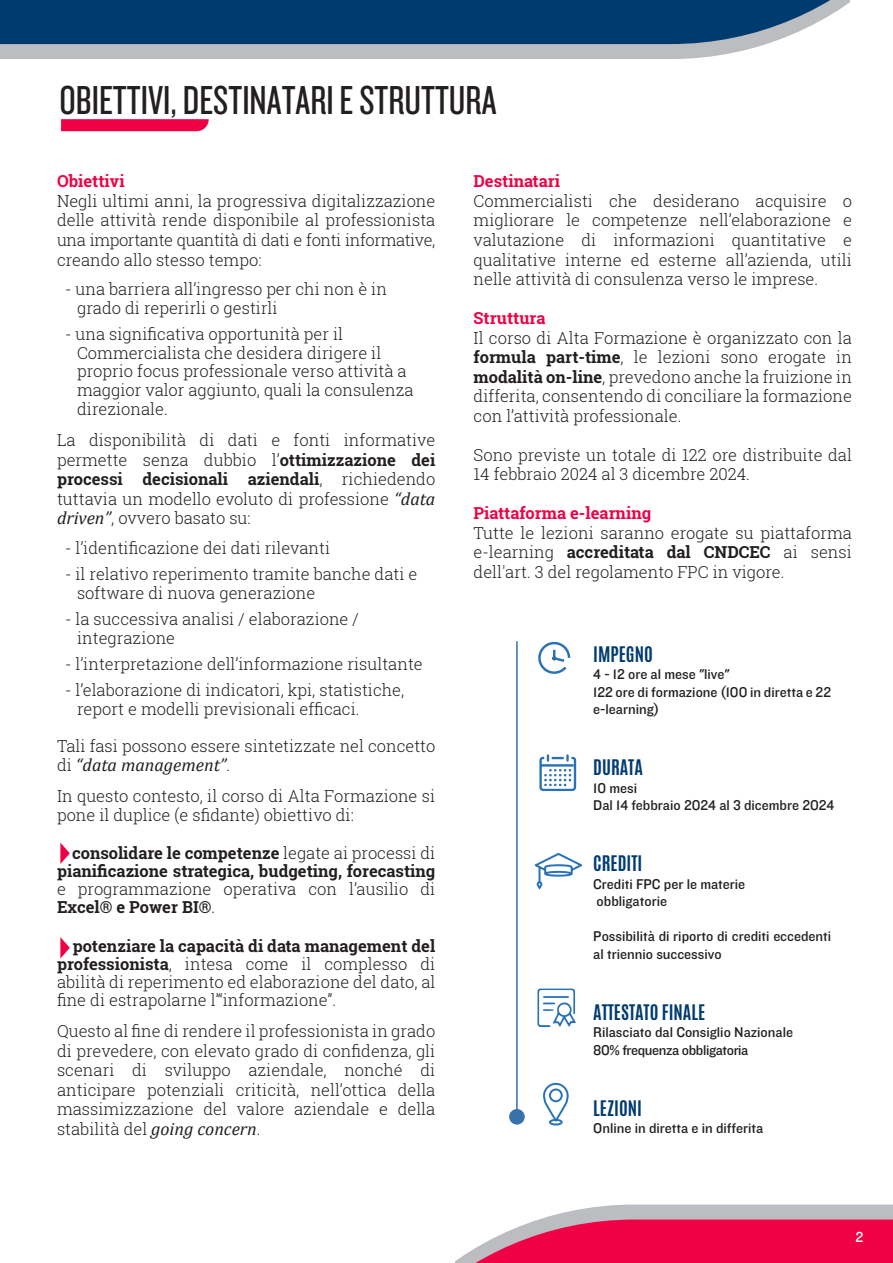
<style>
.page{position:relative;width:893px;height:1263px;background:#fff}
.page>*{position:absolute;margin:0;border:0;box-sizing:border-box;transform-origin:0 0}
.t1{font:42px "Knockout HTF28 Junior Featherwt";color:#231f20}
.t2{font:700 18px "Antonio";color:#003b70}
.t3{font:italic 18px "Cambria";color:#231f20}
.t4{font:300 16.5px/19.5px "Roboto Slab";color:#231f20}
.t5{font:700 16.5px/18px "Roboto Slab";color:#231f20;text-align:right}
.t6{font:700 16.5px "Roboto Slab";color:#f00044}
.t7{font:15px "Knockout HTF31 Junior Middlewt";color:#fff}
.t8{font:14.7px/17.5px "Knockout HTF31 Junior Middlewt";color:#231f20}
.s1{font-weight:700}
.s2{font-family:"Cambria";font-weight:400;font-style:italic;font-size:18px}
.s3{font-family:"Roboto Slab";font-weight:300;font-style:normal;font-size:16.5px}
.s4{font-weight:300}
</style>
<div class="page">
<svg style="left:455px;top:1204px;width:438px;height:59px;background:#e5527d"></svg>
<svg style="left:60px;top:843px;width:10px;height:21px"></svg>
<svg style="left:60px;top:937px;width:10px;height:21px"></svg>
<hr style="left:516px;top:641px;width:2px;height:476px;background:#3872ad">
<div style="left:509px;top:1109px;width:16px;height:15px;background:#3872ad;border-radius:50%"></div>
<svg style="left:539px;top:754px;width:37px;height:37px"></svg>
<svg style="left:538px;top:641px;width:33px;height:33px"></svg>
<svg style="left:537px;top:988px;width:39px;height:39px"></svg>
<svg style="left:535px;top:853px;width:47px;height:36px"></svg>
<svg style="left:543px;top:1083px;width:26px;height:42px"></svg>
<svg style="left:0;top:44px;width:766px;height:15px;background:#bdbec2"></svg>
<svg style="left:0;top:0;width:849px;height:44px;background:#114878"></svg>
<svg style="left:61px;top:119px;width:148px;height:12px;background:#f00849"></svg>
<h1 class="t1" style="left:60px;top:79px;width:438px">OBIETTIVI, DESTINATARI E STRUTTURA</h1>
<p class="t6" style="left:57px;top:170px;width:69px">Obiettivi</p>
<p class="t4" style="left:57px;top:191px;width:380px;text-align:justify">Negli ultimi anni, la progressiva digitalizzazione delle attività rende disponibile al professionista una importante quantità di dati e fonti informative, creando allo stesso tempo:</p>
<p class="t4" style="left:77px;top:279px;width:311px;line-height:18.8px;text-indent:-12px">- una barriera all’ingresso per chi non è in grado di reperirli o gestirli</p>
<p class="t4" style="left:77px;top:324px;width:338px;line-height:18.8px;text-indent:-12px">- una significativa opportunità per il Commercialista che desidera dirigere il proprio focus professionale verso attività a maggior valor aggiunto, quali la consulenza direzionale.</p>
<p class="t4" style="left:57px;top:430px;width:380px;text-align:justify">La disponibilità di dati e fonti informative permette senza dubbio l’<span class="s1">ottimizzazione dei processi decisionali aziendali</span>, richiedendo tuttavia un modello evoluto di professione <span class="s2">“data driven”</span>, ovvero basato su:</p>
<p class="t4" style="left:65px;top:537px;width:267px">- l’identificazione dei dati rilevanti</p>
<p class="t4" style="left:77px;top:564px;width:342px;line-height:18.8px;text-indent:-12px">- il relativo reperimento tramite banche dati e software di nuova generazione</p>
<p class="t4" style="left:77px;top:609px;width:283px;line-height:18.8px;text-indent:-12px">- la successiva analisi / elaborazione / integrazione</p>
<p class="t4" style="left:65px;top:654px;width:359px">- l’interpretazione dell’informazione risultante</p>
<p class="t4" style="left:77px;top:680px;width:329px;line-height:18.8px;text-indent:-12px">- l’elaborazione di indicatori, kpi, statistiche, report e modelli previsionali efficaci.</p>
<p class="t4" style="left:57px;top:736px;width:380px">Tali fasi possono essere sintetizzate nel concetto</p>
<p class="t3" style="left:57px;top:752px;width:175px"><span class="s3">di</span> “data management”<span class="s3">.</span></p>
<p class="t4" style="left:57px;top:786px;width:380px;line-height:18.8px">In questo contesto, il corso di Alta Formazione si pone il duplice (e sfidante) obiettivo di:</p>
<p class="t5" style="left:57px;top:844px;width:380px">consolidare le competenze <span class="s4">legate ai processi di </span>pianificazione strategica, budgeting, forecasting</p>
<p class="t4" style="left:57px;top:879px;width:380px;line-height:18px">e programmazione operativa con l’ausilio di<br><span class="s1">Excel® e Power BI®</span>.</p>
<p class="t4" style="left:57px;top:936px;width:380px;line-height:18px;text-align:justify;text-indent:16px"><span class="s1">potenziare la capacità di data management del professionista</span>, intesa come il complesso di abilità di reperimento ed elaborazione del dato, al fine di estrapolarne l’“informazione”.</p>
<p class="t4" style="left:57px;top:1021px;width:380px;text-align:justify">Questo al fine di rendere il professionista in grado di prevedere, con elevato grado di confidenza, gli scenari di sviluppo aziendale, nonché di anticipare potenziali criticità, nell’ottica della massimizzazione del valore aziendale e della stabilità del <span class="s2">going concern</span>.</p>
<p class="t6" style="left:474px;top:170px;width:88px">Destinatari</p>
<p class="t4" style="left:474px;top:191px;width:380px;text-align:justify">Commercialisti che desiderano acquisire o migliorare le competenze nell’elaborazione e valutazione di informazioni quantitative e qualitative interne ed esterne all’azienda, utili nelle attività di consulenza verso le imprese.</p>
<p class="t6" style="left:474px;top:307px;width:73px">Struttura</p>
<p class="t4" style="left:474px;top:327px;width:380px;text-align:justify">Il corso di Alta Formazione è organizzato con la <span class="s1">formula part-time</span>, le lezioni sono erogate in <span class="s1">modalità on-line</span>, prevedono anche la fruizione in differita, consentendo di conciliare la formazione con l’attività professionale.</p>
<p class="t4" style="left:474px;top:444px;width:380px">Sono previste un totale di 122 ore distribuite dal<br>14 febbraio 2024 al 3 dicembre 2024.</p>
<p class="t6" style="left:474px;top:502px;width:179px">Piattaforma e-learning</p>
<p class="t4" style="left:474px;top:522px;width:380px;text-align:justify">Tutte le lezioni saranno erogate su piattaforma e-learning <span class="s1">accreditata dal CNDCEC</span> ai sensi dell'art. 3 del regolamento FPC in vigore.</p>
<p class="t2" style="left:593px;top:640px;width:61px">IMPEGNO</p>
<p class="t8" style="left:593px;top:666px;width:239px">4 - 12 ore al mese "live"<br>122 ore di formazione (100 in diretta e 22 e-learning)</p>
<p class="t2" style="left:593px;top:754px;width:51px">DURATA</p>
<p class="t8" style="left:593px;top:779px;width:243px">10 mesi<br>Dal 14 febbraio 2024 al 3 dicembre 2024</p>
<p class="t2" style="left:593px;top:850px;width:51px">CREDITI</p>
<p class="t8" style="left:593px;top:875px;width:153px">Crediti FPC per le materie obbligatorie</p>
<p class="t8" style="left:593px;top:928px;width:239px">Possibilità di riporto di crediti eccedenti al triennio successivo</p>
<p class="t2" style="left:593px;top:998px;width:113px">ATTESTATO FINALE</p>
<p class="t8" style="left:593px;top:1024px;width:201px">Rilasciato dal Consiglio Nazionale<br>80% frequenza obbligatoria</p>
<p class="t2" style="left:593px;top:1094px;width:50px">LEZIONI</p>
<p class="t8" style="left:593px;top:1120px;width:171px">Online in diretta e in differita</p>
<p class="t7" style="left:855px;top:1229px;width:9px">2</p>
</div>
